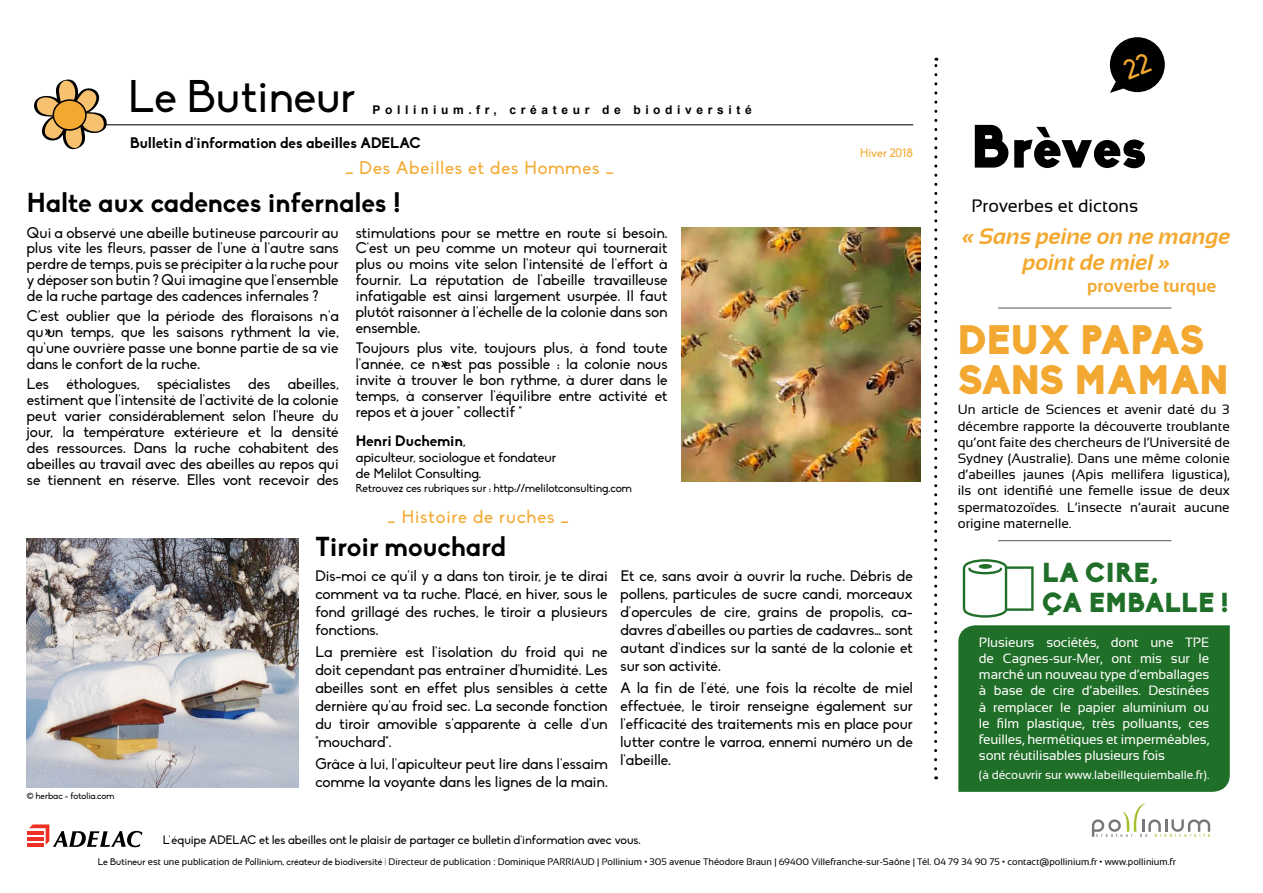
<style>
.page{position:relative;width:1263px;height:893px;background:#fff}
.page>*{position:absolute;margin:0;border:0;box-sizing:border-box;transform-origin:0 0}
.t1{font:900 60px "Biko";letter-spacing:-.015em;color:#000}
.t2{font:45px "Biko";color:#000}
.t3{font:900 40.5px/40.5px "Biko";letter-spacing:-.02em;color:#f3a931}
.t4{font:700 27px "Biko";color:#000}
.t5{font:900 27px/30px "Biko";color:#206f28}
.t6{font:italic 700 22.5px/25.5px "Sansation";color:#f3a931;text-align:center}
.t7{font:18px "Biko";letter-spacing:.05em;color:#f3a931}
.t8{font:18px "Sansation";color:#000}
.t9{font:700 18px "Sansation";color:#f3a931}
.t10{font:15px/15.9px "Biko";color:#000;text-align:justify}
.t11{font:700 15px "Biko";color:#000}
.t12{font:13.5px/16.2px "Sansation";color:#000;text-align:justify}
.t13{font:13.5px/16.2px "Sansation";letter-spacing:-.01em;color:#fff;text-align:justify}
.t14{font:13.5px/16.2px "Biko";color:#000}
.t15{font:12px "Biko";color:#000}
.t16{font:12px "Sansation";color:#fff}
.t17{font:700 12px "Arial";letter-spacing:.385em;color:#000}
.t18{font:12px "Biko";letter-spacing:-.005em;color:#f3a931}
.t19{font:11.25px "Biko";color:#000}
.t20{font:9.45px "Sansation";color:#000}
.t21{font:9px "Biko";color:#000}
.s1{font-weight:400}
.s2{font-family:"Biko"}
.s3{font-family:"Geosans";font-weight:300}
</style>
<div class="page">
<svg style="left:934px;top:58px;width:3px;height:711px"></svg>
<img style="left:681px;top:228px;width:239px;height:254px">
<img style="left:27px;top:539px;width:272px;height:249px">
<hr style="left:87px;top:124px;width:826px;height:1px;background:#000">
<svg style="left:34px;top:79px;width:74px;height:71px"></svg>
<div style="left:53px;top:100px;width:33px;height:30px;background:#f3a931;border-radius:50%"></div>
<div style="left:53px;top:99px;width:34px;height:32px;border:2px solid #000;border-radius:50%"></div>
<svg style="left:1092px;top:803px;width:118px;height:34px"></svg>
<div style="left:958px;top:625px;width:272px;height:167px;background:#206f28"></div>
<hr style="left:998px;top:540px;width:173px;height:1px;background:#58595b">
<hr style="left:998px;top:307px;width:173px;height:2px;background:#58595b">
<svg style="left:963px;top:559px;width:70px;height:59px"></svg>
<div style="left:979px;top:564px;width:13px;height:5px;background:#206f28;border-radius:50%"></div>
<hr style="left:27px;top:843px;width:16px;height:4px;background:#ee3124">
<hr style="left:27px;top:837px;width:16px;height:4px;background:#ee3124">
<hr style="left:27px;top:831px;width:16px;height:3px;background:#ee3124">
<svg style="left:29px;top:824px;width:114px;height:23px"></svg>
<svg style="left:1110px;top:37px;width:55px;height:56px"></svg>
<h2 class="t2" style="left:128px;top:72px;width:229px">Le Butineur</h2>
<p class="t17" style="left:372px;top:102px;width:381px">Pollinium.fr, créateur de biodiversité</p>
<p class="t11" style="left:130px;top:134px;width:292px">Bulletin d'information des abeilles ADELAC</p>
<p class="t7" style="left:345px;top:158px;width:270px">_ Des Abeilles et des Hommes _</p>
<h3 class="t4" style="left:27px;top:186px;width:376px">Halte aux cadences infernales !</h3>
<p class="t10" style="left:27px;top:225px;width:313px">Qui a observé une abeille butineuse parcourir au plus vite les fleurs, passer de l'une à l'autre sans perdre de temps, puis se précipiter à la ruche pour y déposer son butin ? Qui imagine que l'ensemble de la ruche partage des cadences infernales ?</p>
<p class="t10" style="left:27px;top:308px;width:313px">C'est oublier que la période des floraisons n'a qu un temps, que les saisons rythment la vie, qu'une ouvrière passe une bonne partie de sa vie dans le confort de la ruche.</p>
<p class="t10" style="left:27px;top:376px;width:313px">Les éthologues, spécialistes des abeilles, estiment que l'intensité de l'activité de la colonie peut varier considérablement selon l'heure du jour, la température extérieure et la densité des ressources. Dans la ruche cohabitent des abeilles au travail avec des abeilles au repos qui se tiennent en réserve. Elles vont recevoir des</p>
<p class="t10" style="left:356px;top:225px;width:313px">stimulations pour se mettre en route si besoin.<br>C'est un peu comme un moteur qui tournerait plus ou moins vite selon l'intensité de l'effort à fournir. La réputation de l'abeille travailleuse infatigable est ainsi largement usurpée. Il faut plutôt raisonner à l'échelle de la colonie dans son ensemble.</p>
<p class="t10" style="left:356px;top:340px;width:313px">Toujours plus vite, toujours plus, à fond toute l'année, ce n est pas possible : la colonie nous invite à trouver le bon rythme, à durer dans le temps, à conserver l'équilibre entre activité et repos et à jouer " collectif "</p>
<p class="t11" style="left:356px;top:432px;width:111px">Henri Duchemin<span class="s1">,</span></p>
<p class="t14" style="left:356px;top:450px;width:202px">apiculteur, sociologue et fondateur de Melilot Consulting.</p>
<p class="t19" style="left:356px;top:482px;width:278px">Retrouvez ces rubriques sur : http://melilotconsulting.com</p>
<p class="t7" style="left:387px;top:506px;width:183px">_ Histoire de ruches _</p>
<h3 class="t4" style="left:315px;top:530px;width:192px">Tiroir mouchard</h3>
<p class="t18" style="left:860px;top:146px;width:54px">Hiver 2018</p>
<p class="t21" style="left:27px;top:791px;width:89px">© herbac - fotolia.com</p>
<p class="t10" style="left:315px;top:567px;width:294px;line-height:18px">Dis-moi ce qu'il y a dans ton tiroir, je te dirai comment va ta ruche. Placé, en hiver, sous le fond grillagé des ruches, le tiroir a plusieurs fonctions.</p>
<p class="t10" style="left:315px;top:643px;width:294px;line-height:18px">La première est l'isolation du froid qui ne doit cependant pas entraîner d'humidité. Les abeilles sont en effet plus sensibles à cette dernière qu'au froid sec. La seconde fonction du tiroir amovible s'apparente à celle d'un "mouchard".</p>
<p class="t10" style="left:315px;top:755px;width:294px;line-height:18px">Grâce à lui, l'apiculteur peut lire dans l'essaim comme la voyante dans les lignes de la main.</p>
<p class="t10" style="left:620px;top:567px;width:294px;line-height:18px">Et ce, sans avoir à ouvrir la ruche. Débris de pollens, particules de sucre candi, morceaux d'opercules de cire, grains de propolis, ca&shy;davres d'abeilles ou parties de cadavres… sont autant d'indices sur la santé de la colonie et sur son activité.</p>
<p class="t10" style="left:620px;top:679px;width:294px;line-height:18px">A la fin de l'été, une fois la récolte de miel effectuée, le tiroir renseigne également sur l'efficacité des traitements mis en place pour lutter contre le varroa, ennemi numéro un de l'abeille.</p>
<p class="t15" style="left:163px;top:833px;width:479px">L'équipe ADELAC et les abeilles ont le plaisir de partager ce bulletin d'information avec vous.</p>
<h1 class="t1" style="left:971px;top:110px;width:178px">Brèves</h1>
<p class="t8" style="left:971px;top:196px;width:168px">Proverbes et dictons</p>
<h3 class="t6" style="left:962px;top:224px;width:270px">« Sans peine on ne mange point de miel »</h3>
<p class="t9" style="left:1087px;top:276px;width:131px">proverbe turque</p>
<h3 class="t3" style="left:958px;top:319px;width:273px">DEUX PAPAS<br>SANS MAMAN</h3>
<p class="t12" style="left:958px;top:402px;width:274px">Un article de Sciences et avenir daté du 3 décembre rapporte la découverte troublante qu’ont faite des chercheurs de l’Université de Sydney (Australie). Dans une même colonie d’abeilles jaunes (Apis mellifera ligustica), ils ont identifié une femelle issue de deux spermatozoïdes. L’insecte n’aurait aucune origine maternelle.</p>
<h3 class="t5" style="left:1042px;top:557px;width:188px">LA CIRE,<br>ÇA EMBALLE !</h3>
<p class="t13" style="left:979px;top:634px;width:232px">Plusieurs sociétés, dont une TPE de Cagnes-sur-Mer, ont mis sur le marché un nouveau type d’emballages à base de cire d’abeilles. Destinées à remplacer le papier aluminium ou le film plastique, très polluants, ces feuilles, hermétiques et imperméables, sont réutilisables plusieurs fois</p>
<p class="t16" style="left:979px;top:768px;width:232px">(à découvrir sur www.labeillequiemballe.fr).</p>
<p class="t20" style="left:98px;top:857px;width:1079px"><span class="s2">Le Butineur</span> est une publication de <span class="s2">Pollinium, créateur de biodiversité</span> <span class="s3">|</span> Directeur de publication : Dominique PARRIAUD | Pollinium • 305 avenue Théodore Braun | 69400 Villefranche-sur-Saône | Tél. 04 79 34 90 75 • contact@pollinium.fr • www.pollinium.fr</p>
</div>
